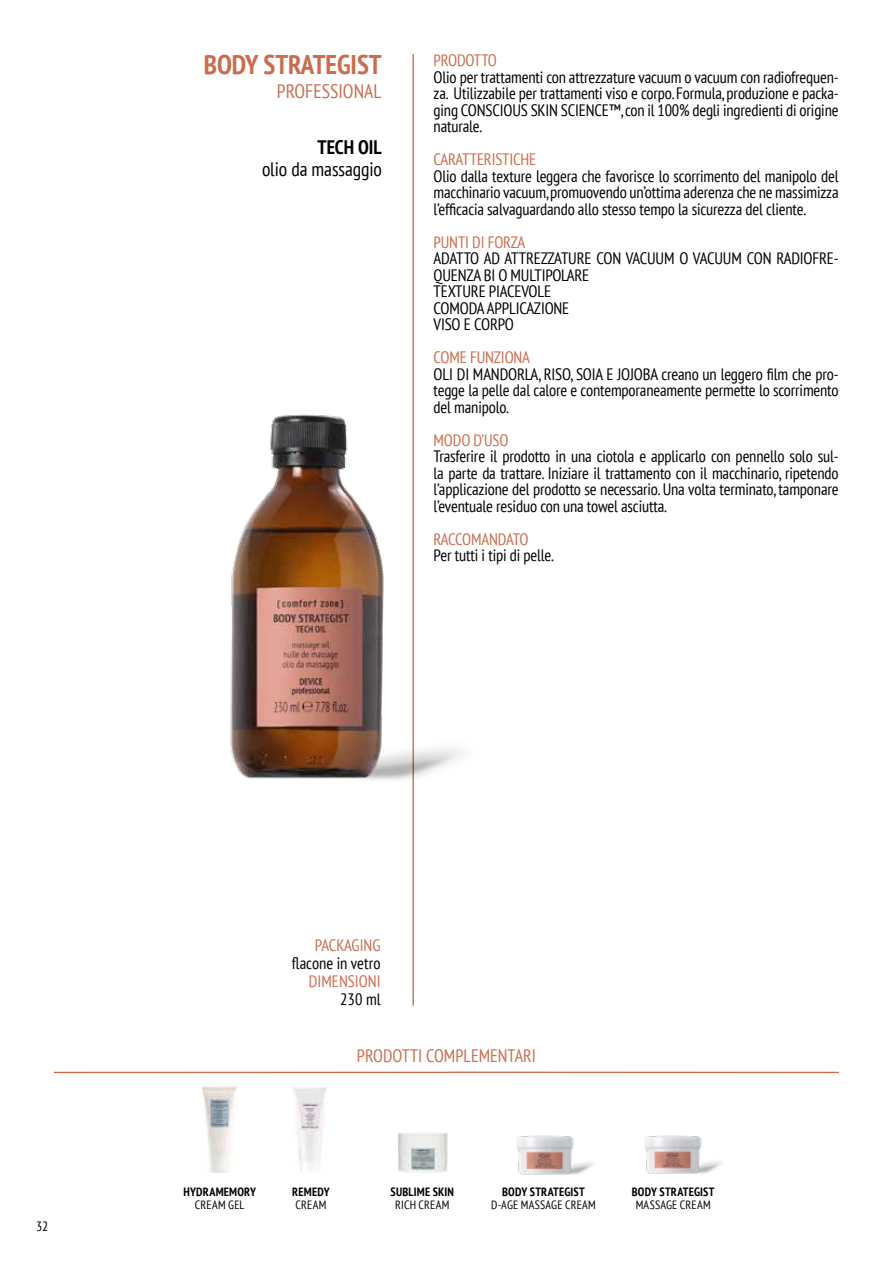
<style>
.page{position:relative;width:893px;height:1263px;background:#fff}
.page>*{position:absolute;margin:0;border:0;box-sizing:border-box;transform-origin:0 0}
.t1{font:700 condensed 27px "PT Sans";color:#ca6d4f}
.t2{font:condensed 19.5px "PT Sans";letter-spacing:-.005em;color:#000}
.t3{font:condensed 19.5px "PT Sans";color:#ca6d4f}
.t4{font:700 condensed 19.5px "PT Sans";color:#000}
.t5{font:condensed 18px "PT Sans";color:#ca6d4f}
.t6{font:condensed 16.5px/16.5px "PT Sans";letter-spacing:-.01em;color:#000;text-align:justify}
.t7{font:condensed 16.5px "PT Sans";letter-spacing:-.01em;color:#ca6d4f}
.t8{font:condensed 16.5px "PT Sans";letter-spacing:-.03em;color:#ca6d4f}
.t9{font:condensed 13.5px "PT Sans";color:#000}
.t10{font:700 condensed 12px "PT Sans";letter-spacing:.015em;color:#000}
.t11{font:condensed 12px "PT Sans";letter-spacing:.02em;color:#000}
</style>
<div class="page">
<svg style="left:54px;top:1071px;width:785px;height:3px"></svg>
<hr style="left:412px;top:54px;width:2px;height:952px;background:#ca6d4f">
<img style="left:230px;top:159px;width:231px;height:704px">
<img style="left:202px;top:1086px;width:35px;height:87px">
<img style="left:293px;top:1087px;width:33px;height:84px">
<img style="left:398px;top:1132px;width:50px;height:41px">
<img style="left:644px;top:1135px;width:77px;height:39px">
<img style="left:517px;top:1135px;width:76px;height:40px">
<h1 class="t1" style="left:204px;top:47px;width:179px">BODY STRATEGIST</h1>
<p class="t3" style="left:277px;top:79px;width:106px">PROFESSIONAL</p>
<p class="t4" style="left:318px;top:134px;width:66px">TECH OIL</p>
<p class="t2" style="left:262px;top:157px;width:121px">olio da massaggio</p>
<p class="t7" style="left:434px;top:50px;width:65px">PRODOTTO</p>
<p class="t6" style="left:434px;top:68px;width:407px">Olio per trattamenti con attrezzature vacuum o vacuum con radiofrequen&shy;za. Utilizzabile per trattamenti viso e corpo. Formula, produzione e packa&shy;ging CONSCIOUS SKIN SCIENCE™, con il 100% degli ingredienti di origine naturale.</p>
<p class="t7" style="left:434px;top:149px;width:104px">CARATTERISTICHE</p>
<p class="t6" style="left:434px;top:167px;width:407px">Olio dalla texture leggera che favorisce lo scorrimento del manipolo del macchinario vacuum, promuovendo un’ottima aderenza che ne massimizza l’efficacia salvaguardando allo stesso tempo la sicurezza del cliente.</p>
<p class="t7" style="left:434px;top:231px;width:93px">PUNTI DI FORZA</p>
<p class="t6" style="left:434px;top:250px;width:406px;text-align:left">ADATTO AD ATTREZZATURE CON VACUUM O VACUUM CON RADIOFRE-<br>QUENZA BI O MULTIPOLARE<br>TEXTURE PIACEVOLE<br>COMODA APPLICAZIONE<br>VISO E CORPO</p>
<p class="t7" style="left:434px;top:347px;width:98px">COME FUNZIONA</p>
<p class="t6" style="left:434px;top:365px;width:407px">OLI DI MANDORLA, RISO, SOIA E JOJOBA creano un leggero film che pro&shy;tegge la pelle dal calore e contemporaneamente permette lo scorrimento del manipolo.</p>
<p class="t7" style="left:434px;top:429px;width:76px">MODO D’USO</p>
<p class="t6" style="left:434px;top:448px;width:407px">Trasferire il prodotto in una ciotola e applicarlo con pennello solo sul&shy;la parte da trattare. Iniziare il trattamento con il macchinario, ripetendo l’applicazione del prodotto se necessario. Una volta terminato, tamponare l’eventuale residuo con una towel asciutta.</p>
<p class="t8" style="left:434px;top:528px;width:96px">RACCOMANDATO</p>
<p class="t6" style="left:434px;top:547px;width:122px">Per tutti i tipi di pelle.</p>
<p class="t9" style="left:36px;top:1217px;width:14px">32</p>
<p class="t7" style="left:315px;top:934px;width:67px">PACKAGING</p>
<p class="t6" style="left:292px;top:954px;width:90px">flacone in vetro</p>
<p class="t7" style="left:309px;top:970px;width:73px">DIMENSIONI</p>
<p class="t6" style="left:340px;top:990px;width:42px">230 ml</p>
<p class="t5" style="left:357px;top:1043px;width:181px">PRODOTTI COMPLEMENTARI</p>
<p class="t10" style="left:183px;top:1184px;width:74px">HYDRAMEMORY</p>
<p class="t11" style="left:195px;top:1197px;width:51px">CREAM GEL</p>
<p class="t10" style="left:292px;top:1184px;width:39px">REMEDY</p>
<p class="t11" style="left:296px;top:1197px;width:32px">CREAM</p>
<p class="t10" style="left:391px;top:1184px;width:65px">SUBLIME SKIN</p>
<p class="t11" style="left:395px;top:1197px;width:56px">RICH CREAM</p>
<p class="t10" style="left:502px;top:1184px;width:84px">BODY STRATEGIST</p>
<p class="t11" style="left:491px;top:1197px;width:106px">D-AGE MASSAGE CREAM</p>
<p class="t10" style="left:632px;top:1184px;width:84px">BODY STRATEGIST</p>
<p class="t11" style="left:636px;top:1197px;width:77px">MASSAGE CREAM</p>
</div>
